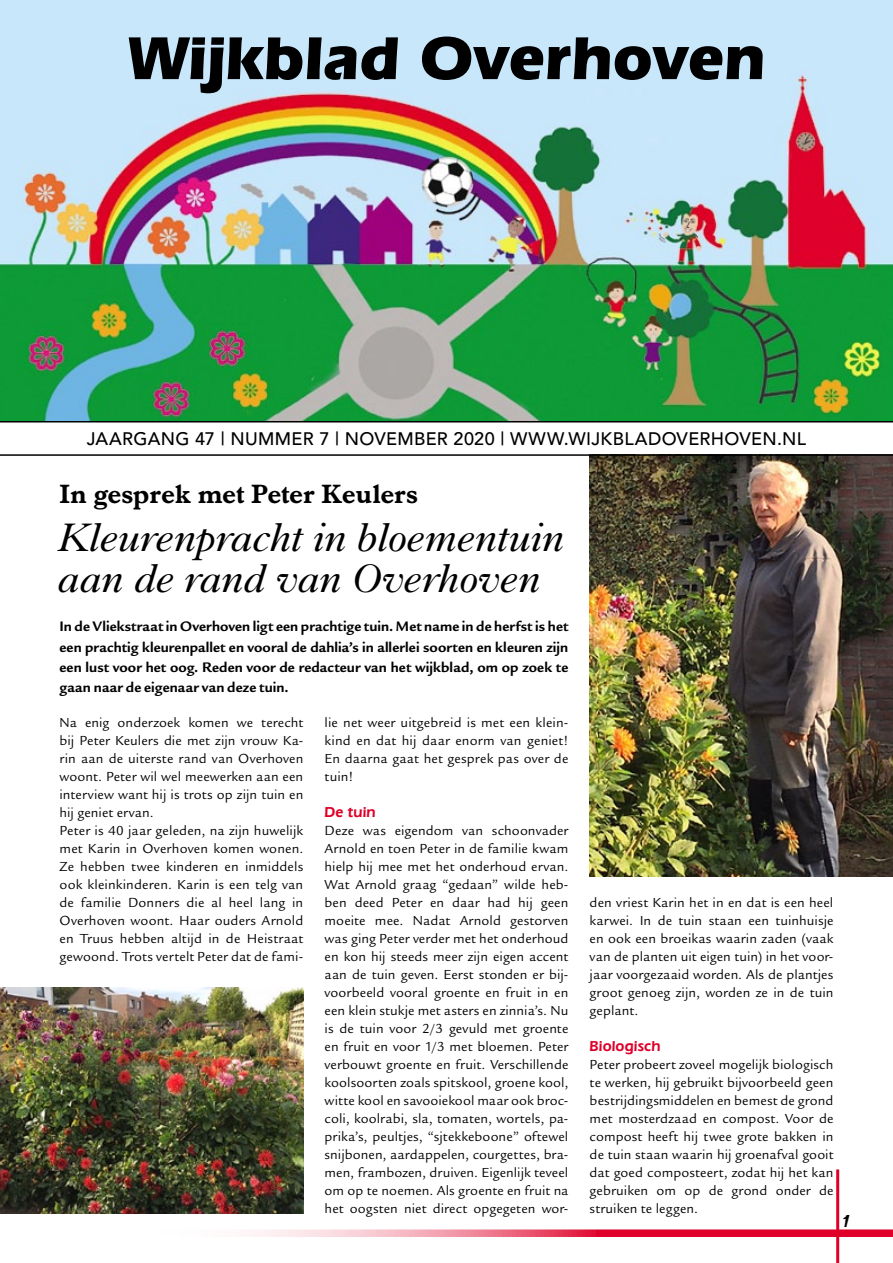
<style>
.page{position:relative;width:893px;height:1263px;background:#fff}
.page>*{position:absolute;margin:0;border:0;box-sizing:border-box;transform-origin:0 0}
.t1{font:700 63px "Eras IT Cby BT";color:#000}
.t2{font:40.5px/40.5px "Dutch 766 BT Italic A";letter-spacing:.005em;color:#000}
.t3{font:27px "Dutch 766 BT Bold A";letter-spacing:-.01em;color:#000}
.t4{font:500 18px "Avenir";letter-spacing:.02em;color:#000}
.t5{font:italic 18px "Metropolitaines D";color:#000}
.t6{font:700 15px/20.2px "Legacy San ITC";letter-spacing:.01em;color:#000;text-align:justify}
.t7{font:600 15px "Eras IT Cby BT";letter-spacing:.01em;color:#df0029}
.t8{font:14.25px/18px "Legacy San ITC";letter-spacing:.01em;color:#000;text-align:justify}
</style>
<div class="page">
<div style="left:0;top:1229px;width:893px;height:8px;background:#df0029"></div>
<hr style="left:836px;top:1169px;width:3px;height:94px;background:#df0029">
<div style="left:0;top:1229px;width:595px;height:34px;background:#fff"></div>
<img style="left:590px;top:456px;width:303px;height:420px">
<img style="left:0;top:0;width:893px;height:421px">
<svg style="left:589px;top:456px;width:220px;height:4px"></svg>
<hr style="left:0;top:421px;width:893px;height:1px;background:#000">
<hr style="left:0;top:454px;width:893px;height:2px;background:#000">
<img style="left:0;top:988px;width:303px;height:225px">
<h1 class="t1" style="left:127px;top:19px;width:640px">Wijkblad Overhoven</h1>
<p class="t4" style="left:87px;top:429px;width:721px">JAARGANG 47 | NUMMER 7 | NOVEMBER 2020 | WWW.WIJKBLADOVERHOVEN.NL</p>
<h3 class="t3" style="left:60px;top:477px;width:360px">In gesprek met Peter Keulers</h3>
<h2 class="t2" style="left:60px;top:516px;width:507px">Kleurenpracht in bloementuin aan de rand van Overhoven</h2>
<p class="t6" style="left:60px;top:617px;width:510px">In de Vliekstraat in Overhoven ligt een prachtige tuin. Met name in de herfst is het een prachtig kleurenpallet en vooral de dahlia’s in allerlei soorten en kleuren zijn een lust voor het oog. Reden voor de redacteur van het wijkblad, om op zoek te gaan naar de eigenaar van deze tuin.</p>
<p class="t8" style="left:60px;top:713px;width:245px;text-align:left">Na enig onderzoek komen we terecht bij Peter Keulers die met zijn vrouw Ka&shy;rin aan de uiterste rand van Overhoven woont. Peter wil wel meewerken aan een interview want hij is trots op zijn tuin en hij geniet ervan.<br>Peter is 40 jaar geleden, na zijn huwelijk met Karin in Overhoven komen wonen.<br>Ze hebben twee kinderen en inmiddels ook kleinkinderen. Karin is een telg van de familie Donners die al heel lang in Overhoven woont. Haar ouders Arnold en Truus hebben altijd in de Heistraat gewoond. Trots vertelt Peter dat de fami-</p>
<p class="t8" style="left:325px;top:713px;width:245px">lie net weer uitgebreid is met een klein&shy;kind en dat hij daar enorm van geniet!<br>En daarna gaat het gesprek pas over de tuin!</p>
<p class="t7" style="left:325px;top:802px;width:53px">De tuin</p>
<p class="t8" style="left:325px;top:821px;width:245px">Deze was eigendom van schoonvader Arnold en toen Peter in de familie kwam hielp hij mee met het onderhoud ervan.<br>Wat Arnold graag “gedaan” wilde heb&shy;ben deed Peter en daar had hij geen moeite mee. Nadat Arnold gestorven was ging Peter verder met het onderhoud en kon hij steeds meer zijn eigen accent aan de tuin geven. Eerst stonden er bij&shy;voorbeeld vooral groente en fruit in en een klein stukje met asters en zinnia’s. Nu is de tuin voor 2/3 gevuld met groente en fruit en voor 1/3 met bloemen. Peter verbouwt groente en fruit. Verschillende koolsoorten zoals spitskool, groene kool, witte kool en savooiekool maar ook broc&shy;coli, koolrabi, sla, tomaten, wortels, pa&shy;prika’s, peultjes, “sjtekkeboone” oftewel snijbonen, aardappelen, courgettes, bra&shy;men, frambozen, druiven. Eigenlijk teveel om op te noemen. Als groente en fruit na het oogsten niet direct opgegeten wor-</p>
<p class="t8" style="left:590px;top:893px;width:245px">den vriest Karin het in en dat is een heel karwei. In de tuin staan een tuinhuisje en ook een broeikas waarin zaden (vaak van de planten uit eigen tuin) in het voor&shy;jaar voorgezaaid worden. Als de plantjes groot genoeg zijn, worden ze in de tuin geplant.</p>
<p class="t7" style="left:590px;top:1036px;width:72px">Biologisch</p>
<p class="t8" style="left:590px;top:1055px;width:245px">Peter probeert zoveel mogelijk biologisch te werken, hij gebruikt bijvoorbeeld geen bestrijdingsmiddelen en bemest de grond met mosterdzaad en compost. Voor de compost heeft hij twee grote bakken in de tuin staan waarin hij groenafval gooit dat goed composteert, zodat hij het kan gebruiken om op de grond onder de struiken te leggen.</p>
<p class="t5" style="left:842px;top:1211px;width:12px">1</p>
</div>
